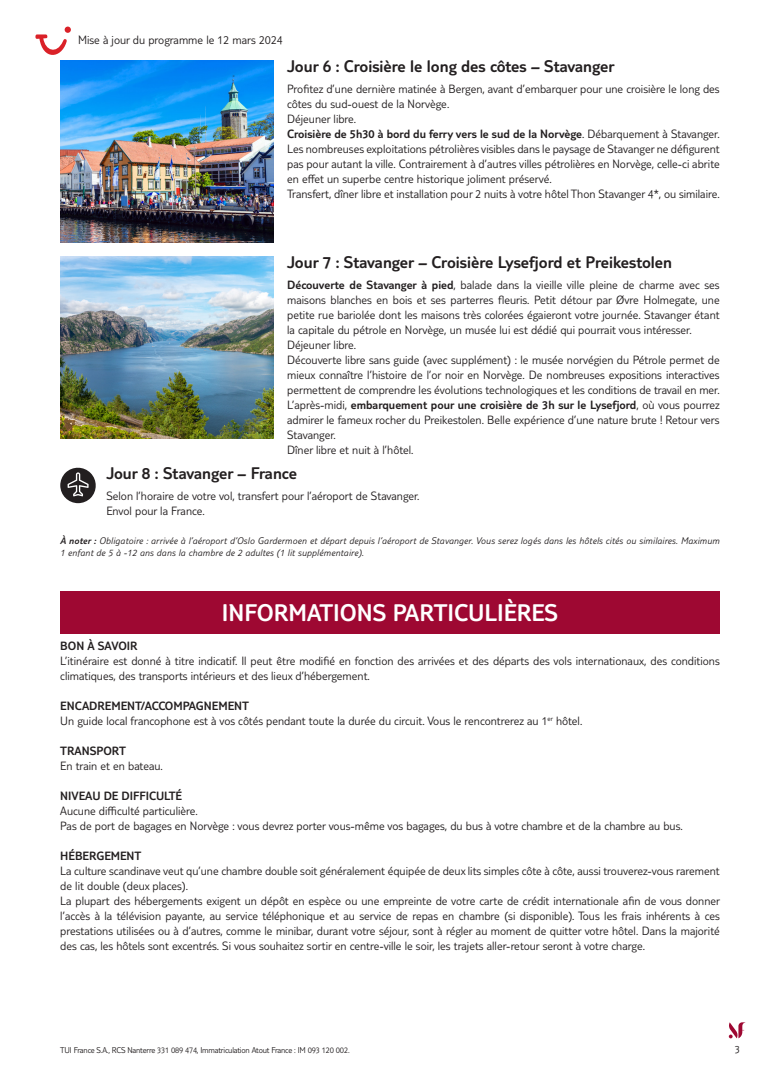
<style>
.page{position:relative;width:780px;height:1088px;background:#fff}
.page>*{position:absolute;margin:0;border:0;box-sizing:border-box;transform-origin:0 0}
.t1{font:300 25px "TUI Type";color:#fff}
.t2{font:300 17.5px "TUI Type";color:#231f20}
.t3{font:300 12.5px/15px "TUI Type";color:#231f20}
.t4{font:300 12.5px "TUI Type";color:#231f20}
.t5{font:300 11.25px "TUI Type";color:#231f20}
.t6{font:italic 300 10px/11.2px "TUI Type";letter-spacing:.02em;color:#231f20}
.t7{font:300 8.75px "TUI Type";letter-spacing:-.02em;color:#231f20}
.s1{font-style:inherit}
</style>
<div class="page">
<svg style="left:728px;top:1022px;width:18px;height:16px"></svg>
<img style="left:60px;top:60px;width:213px;height:182px">
<img style="left:60px;top:256px;width:213px;height:182px">
<svg style="left:60px;top:467px;width:36px;height:36px"></svg>
<div style="left:60px;top:591px;width:659px;height:42px;background:#9e0832"></div>
<svg style="left:35px;top:27px;width:36px;height:28px"></svg>
<p class="t3" style="left:78px;top:32px;width:206px">Mise à jour du programme le 12 mars 2024</p>
<h2 class="t2" style="left:287px;top:56px;width:329px">Jour 6 : Croisière le long des côtes – Stavanger</h2>
<p class="t3" style="left:287px;top:81px;width:434px">Profitez d’une dernière matinée à Bergen, avant d’embarquer pour une croisière le long des côtes du sud-ouest de la Norvège.<br>Déjeuner libre.<br><span class="s1">Croisière de 5h30 à bord du ferry vers le sud de la Norvège</span>. Débarquement à Stavanger.<br>Les nombreuses exploitations pétrolières visibles dans le paysage de Stavanger ne défigurent pas pour autant la ville. Contrairement à d’autres villes pétrolières en Norvège, celle-ci abrite en effet un superbe centre historique joliment préservé.<br>Transfert, dîner libre et installation pour 2 nuits à votre hôtel Thon Stavanger 4*, ou similaire.</p>
<h2 class="t2" style="left:287px;top:252px;width:386px">Jour 7 : Stavanger – Croisière Lysefjord et Preikestolen</h2>
<p class="t3" style="left:287px;top:277px;width:434px"><span class="s1">Découverte de Stavanger à pied</span>, balade dans la vieille ville pleine de charme avec ses maisons blanches en bois et ses parterres fleuris. Petit détour par Øvre Holmegate, une petite rue bariolée dont les maisons très colorées égaieront votre journée. Stavanger étant la capitale du pétrole en Norvège, un musée lui est dédié qui pourrait vous intéresser.<br>Déjeuner libre.<br>Découverte libre sans guide (avec supplément) : le musée norvégien du Pétrole permet de mieux connaître l’histoire de l’or noir en Norvège. De nombreuses expositions interactives permettent de comprendre les évolutions technologiques et les conditions de travail en mer.<br>L’après-midi, <span class="s1">embarquement pour une croisière de 3h sur le Lysefjord</span>, où vous pourrez admirer le fameux rocher du Preikestolen. Belle expérience d’une nature brute ! Retour vers Stavanger.<br>Dîner libre et nuit à l’hôtel.</p>
<h2 class="t2" style="left:106px;top:463px;width:192px">Jour 8 : Stavanger – France</h2>
<p class="t3" style="left:106px;top:488px;width:315px">Selon l’horaire de votre vol, transfert pour l’aéroport de Stavanger.<br>Envol pour la France.</p>
<p class="t6" style="left:60px;top:535px;width:661px"><span class="s1">À noter :</span> Obligatoire : arrivée à l’aéroport d’Oslo Gardermoen et départ depuis l’aéroport de Stavanger. Vous serez logés dans les hôtels cités ou similaires. Maximum<br>1 enfant de 5 à -12 ans dans la chambre de 2 adultes (1 lit supplémentaire).</p>
<h1 class="t1" style="left:222px;top:598px;width:337px">INFORMATIONS PARTICULIÈRES</h1>
<p class="t4" style="left:60px;top:639px;width:79px">BON À SAVOIR</p>
<p class="t3" style="left:60px;top:653px;width:661px">L’itinéraire est donné à titre indicatif. Il peut être modifié en fonction des arrivées et des départs des vols internationaux, des conditions climatiques, des transports intérieurs et des lieux d’hébergement.</p>
<p class="t3" style="left:60px;top:698px;width:523px"><span class="s1">ENCADREMENT/ACCOMPAGNEMENT<br></span>Un guide local francophone est à vos côtés pendant toute la durée du circuit. Vous le rencontrerez au 1<sup>er</sup> hôtel.</p>
<p class="t4" style="left:60px;top:744px;width:67px">TRANSPORT</p>
<p class="t3" style="left:60px;top:758px;width:104px">En train et en bateau.</p>
<p class="t4" style="left:60px;top:789px;width:123px">NIVEAU DE DIFFICULTÉ</p>
<p class="t3" style="left:60px;top:803px;width:624px">Aucune difficulté particulière.<br>Pas de port de bagages en Norvège : vous devrez porter vous-même vos bagages, du bus à votre chambre et de la chambre au bus.</p>
<p class="t4" style="left:60px;top:849px;width:83px">HÉBERGEMENT</p>
<p class="t3" style="left:60px;top:863px;width:661px">La culture scandinave veut qu’une chambre double soit généralement équipée de deux lits simples côte à côte, aussi trouverez-vous rarement de lit double (deux places).<br>La plupart des hébergements exigent un dépôt en espèce ou une empreinte de votre carte de crédit internationale afin de vous donner l’accès à la télévision payante, au service téléphonique et au service de repas en chambre (si disponible). Tous les frais inhérents à ces prestations utilisées ou à d’autres, comme le minibar, durant votre séjour, sont à régler au moment de quitter votre hôtel. Dans la majorité des cas, les hôtels sont excentrés. Si vous souhaitez sortir en centre-ville le soir, les trajets aller-retour seront à votre charge.</p>
<p class="t7" style="left:60px;top:1045px;width:291px">TUI France S.A., RCS Nanterre 331 089 474, Immatriculation Atout France : IM 093 120 002.</p>
<p class="t5" style="left:734px;top:1042px;width:7px">3</p>
</div>
